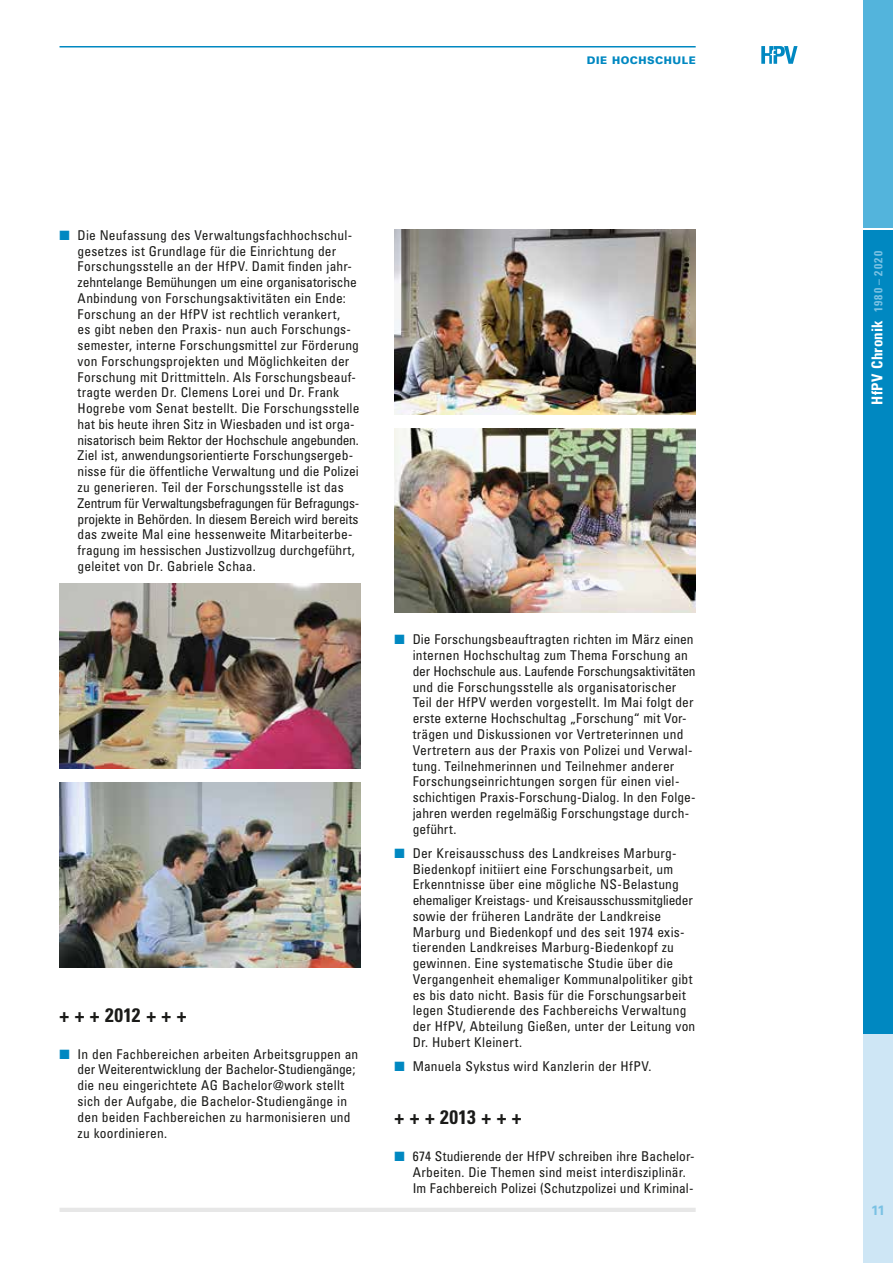
<style>
.page{position:relative;width:893px;height:1263px;background:#fff}
.page>*{position:absolute;margin:0;border:0;box-sizing:border-box;transform-origin:0 0}
.t1{font:700 condensed 19.5px "Univers LT Std";letter-spacing:.02em;color:#1a1a18}
.t2{font:700 condensed 15px "Univers LT Std";letter-spacing:.015em;color:#fff}
.t3{font:condensed 13.5px/15.8px "Univers LT Std";letter-spacing:.01em;color:#1a1a18}
.t4{font:700 13.5px "Univers LT Std";color:#79c1e3}
.t5{font:900 10.5px "Univers LT Std";letter-spacing:.045em;color:#0088c1}
.s1{color:#0088c1}
.s2{font-size:11.7px;color:#79c1e3}
</style>
<div class="page">
<div style="left:863px;top:1033px;width:30px;height:230px;background:#cee6f5"></div>
<div style="left:863px;top:230px;width:30px;height:803px;background:#0088c1"></div>
<svg style="left:761px;top:46px;width:36px;height:18px"></svg>
<hr style="left:60px;top:1208px;width:636px;height:4px;background:#e7e7e7">
<div style="left:863px;top:0;width:30px;height:227px;background:#53b4dc"></div>
<hr style="left:60px;top:46px;width:636px;height:1px;background:#0088c1">
<img style="left:60px;top:782px;width:301px;height:185px">
<img style="left:60px;top:584px;width:301px;height:184px">
<img style="left:395px;top:428px;width:301px;height:185px">
<img style="left:394px;top:230px;width:301px;height:184px">
<p class="t5" style="left:587px;top:53px;width:110px">DIE HOCHSCHULE</p>
<p class="t3" style="left:78px;top:227px;width:283px;text-indent:-18px"><span class="s1">■</span> Die Neufassung des Verwaltungsfachhochschul&shy;gesetzes ist Grundlage für die Einrichtung der Forschungsstelle an der HfPV. Damit finden jahr&shy;zehntelange Bemühungen um eine organisatorische Anbindung von Forschungsaktivitäten ein Ende:<br>Forschung an der HfPV ist rechtlich verankert,<br>es gibt neben den Praxis- nun auch Forschungs&shy;semester, interne Forschungsmittel zur Förderung von Forschungsprojekten und Möglichkeiten der Forschung mit Drittmitteln. Als Forschungsbeauf&shy;tragte werden Dr. Clemens Lorei und Dr. Frank Hogrebe vom Senat bestellt. Die Forschungsstelle hat bis heute ihren Sitz in Wiesbaden und ist orga&shy;nisatorisch beim Rektor der Hochschule angebunden.<br>Ziel ist, anwendungsorientierte Forschungsergeb&shy;nisse für die öffentliche Verwaltung und die Polizei zu generieren. Teil der Forschungsstelle ist das Zentrum für Verwaltungsbefragungen für Befragungs&shy;projekte in Behörden. In diesem Bereich wird bereits das zweite Mal eine hessenweite Mitarbeiterbe&shy;fragung im hessischen Justizvollzug durchgeführt, geleitet von Dr. Gabriele Schaa.</p>
<h1 class="t1" style="left:60px;top:1003px;width:129px">+ + + 2012 + + +</h1>
<p class="t3" style="left:78px;top:1046px;width:282px;text-indent:-18px"><span class="s1">■</span> In den Fachbereichen arbeiten Arbeitsgruppen an der Weiterentwicklung der Bachelor-Studiengänge; die neu eingerichtete AG Bachelor@work stellt sich der Aufgabe, die Bachelor-Studiengänge in den beiden Fachbereichen zu harmonisieren und zu koordinieren.</p>
<p class="t3" style="left:413px;top:632px;width:284px;text-indent:-18px"><span class="s1">■</span> Die Forschungsbeauftragten richten im März einen internen Hochschultag zum Thema Forschung an der Hochschule aus. Laufende Forschungsaktivitäten und die Forschungsstelle als organisatorischer Teil der HfPV werden vorgestellt. Im Mai folgt der erste externe Hochschultag „Forschung“ mit Vor&shy;trägen und Diskussionen vor Vertreterinnen und Vertretern aus der Praxis von Polizei und Verwal&shy;tung. Teilnehmerinnen und Teilnehmer anderer Forschungseinrichtungen sorgen für einen viel&shy;schichtigen Praxis-Forschung-Dialog. In den Folge&shy;jahren werden regelmäßig Forschungstage durch&shy;geführt.</p>
<p class="t3" style="left:413px;top:845px;width:284px;text-indent:-18px"><span class="s1">■</span> Der Kreisausschuss des Landkreises Marburg-Biedenkopf initiiert eine Forschungsarbeit, um Erkenntnisse über eine mögliche NS-Belastung ehemaliger Kreistags- und Kreisausschussmitglieder sowie der früheren Landräte der Landkreise Marburg und Biedenkopf und des seit 1974 exis&shy;tierenden Landkreises Marburg-Biedenkopf zu gewinnen. Eine systematische Studie über die Vergangenheit ehemaliger Kommunalpolitiker gibt es bis dato nicht. Basis für die Forschungsarbeit legen Studierende des Fachbereichs Verwaltung der HfPV, Abteilung Gießen, unter der Leitung von Dr. Hubert Kleinert.</p>
<p class="t3" style="left:395px;top:1058px;width:259px"><span class="s1">■</span> Manuela Sykstus wird Kanzlerin der HfPV.</p>
<h1 class="t1" style="left:395px;top:1105px;width:129px">+ + + 2013 + + +</h1>
<p class="t3" style="left:413px;top:1148px;width:283px;text-indent:-18px"><span class="s1">■</span> 674 Studierende der HfPV schreiben ihre Bachelor-<br>Arbeiten. Die Themen sind meist interdisziplinär.<br>Im Fachbereich Polizei (Schutzpolizei und Kriminal-</p>
<p class="t2" style="left:868px;top:405px;width:156px;rotate:-90deg">HfPV Chronik <span class="s2">1980 – 2020</span></p>
<p class="t4" style="left:871px;top:1203px;width:15px">11</p>
</div>
